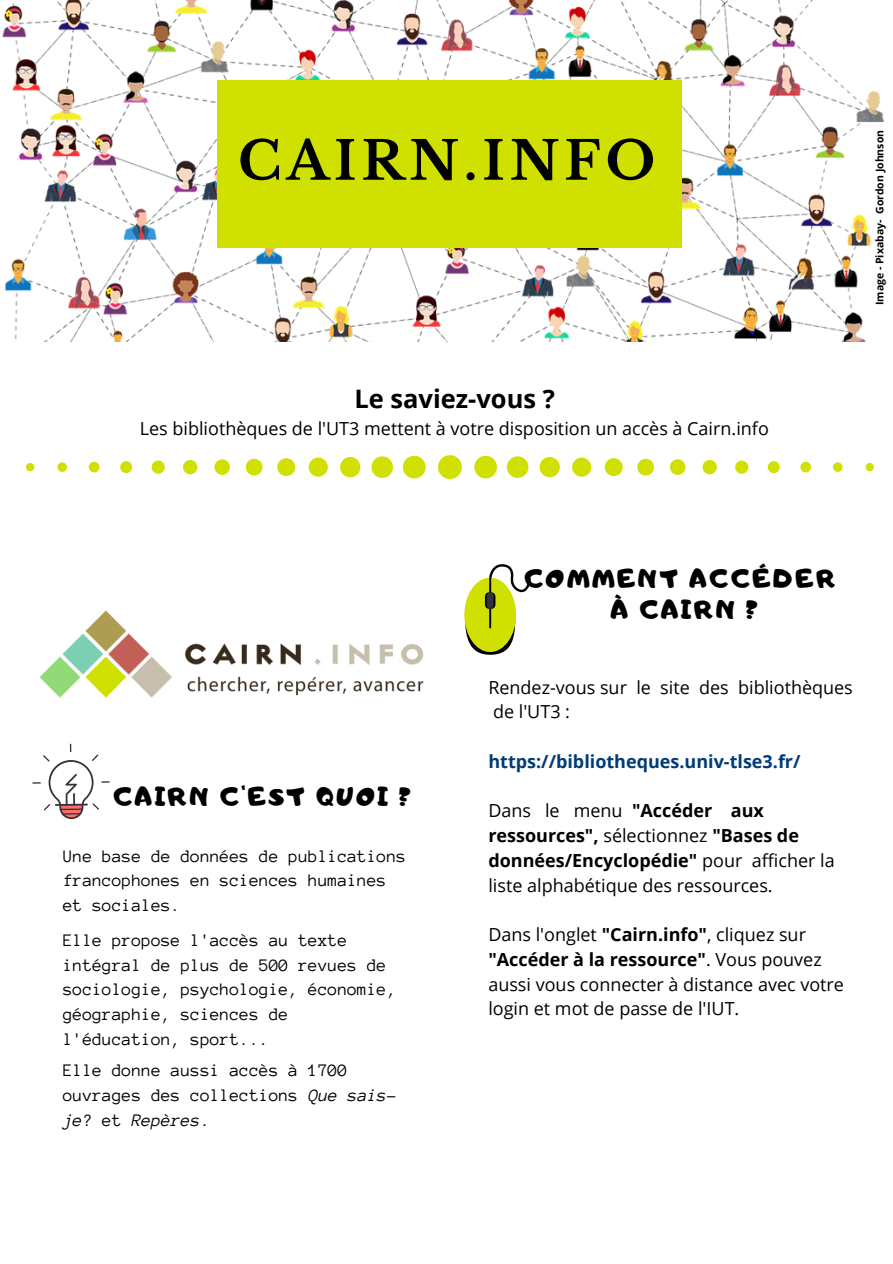
<style>
.page{position:relative;width:893px;height:1264px;background:#fff}
.page>*{position:absolute;margin:0;border:0;box-sizing:border-box;transform-origin:0 0}
.t1{font:700 52.95px "Libre Baskerville";letter-spacing:.09em;color:#000}
.t2{font:25.5px "Adigiana Toybox";letter-spacing:.09em;color:#000}
.t3{font:700 25.5px "Open Sans";color:#000}
.t4{font:18px/24.8px "Open Sans";color:#000}
.t5{font:18px/24.8px "Anonymous Pro";color:#000}
.t6{font:700 18px "Open Sans";color:#003b77}
.t7{font:700 10.5px "Open Sans";color:#000}
.s1{font-style:italic}
.s2{font-weight:700}
</style>
<div class="page">
<svg style="left:26px;top:455px;width:847px;height:24px"></svg>
<svg style="left:464px;top:564px;width:66px;height:88px"></svg>
<div style="left:487px;top:592px;width:6px;height:16px;background:#34313a;border-radius:3px"></div>
<svg style="left:32px;top:743px;width:78px;height:76px"></svg>
<img style="left:2px;top:0;width:883px;height:341px">
<div style="left:218px;top:81px;width:464px;height:166px;background:#d0e000"></div>
<img style="left:39px;top:610px;width:385px;height:88px">
<p class="t1" style="left:238px;top:128px;width:419px">CAIRN.INFO</p>
<p class="t3" style="left:354px;top:380px;width:202px">Le saviez-vous ?</p>
<p class="t4" style="left:140px;top:415px;width:630px">Les bibliothèques de l'UT3 mettent à votre disposition un accès à Cairn.info</p>
<p class="t7" style="left:872px;top:305px;width:176px;rotate:-90deg">Image - Pixabay- Gordon Johnson</p>
<p class="t2" style="left:113px;top:779px;width:299px">CAIRN C'EST QUOI ?</p>
<p class="t5" style="left:63px;top:843px;width:345px">Une base de données de publications francophones en sciences humaines et sociales.</p>
<p class="t5" style="left:63px;top:927px;width:335px">Elle propose l'accès au texte intégral de plus de 500 revues de sociologie, psychologie, économie, géographie, sciences de l'éducation, sport...</p>
<p class="t5" style="left:63px;top:1058px;width:335px">Elle donne aussi accès à 1700 ouvrages des collections <span class="s1">Que sais&shy;je</span>? et <span class="s1">Repères</span>.</p>
<p class="t2" style="left:524px;top:561px;width:313px">COMMENT ACCÉDER</p>
<p class="t2" style="left:611px;top:593px;width:149px">À CAIRN ?</p>
<p class="t4" style="left:488px;top:674px;width:366px">Rendez-vous sur le site des bibliothèques</p>
<p class="t4" style="left:493px;top:699px;width:79px">de l'UT3 :</p>
<p class="t6" style="left:488px;top:748px;width:314px">https://bibliotheques.univ-tlse3.fr/</p>
<p class="t4" style="left:488px;top:798px;width:348px">Dans le menu <span class="s2">"Accéder aux ressources",</span> sélectionnez <span class="s2">"Bases de données/Encyclopédie"</span> pour afficher la liste alphabétique des ressources.</p>
<p class="t4" style="left:488px;top:921px;width:357px">Dans l'onglet <span class="s2">"Cairn.info"</span>, cliquez sur <span class="s2">"Accéder à la ressource"</span>. Vous pouvez aussi vous connecter à distance avec votre login et mot de passe de l'IUT.</p>
</div>
